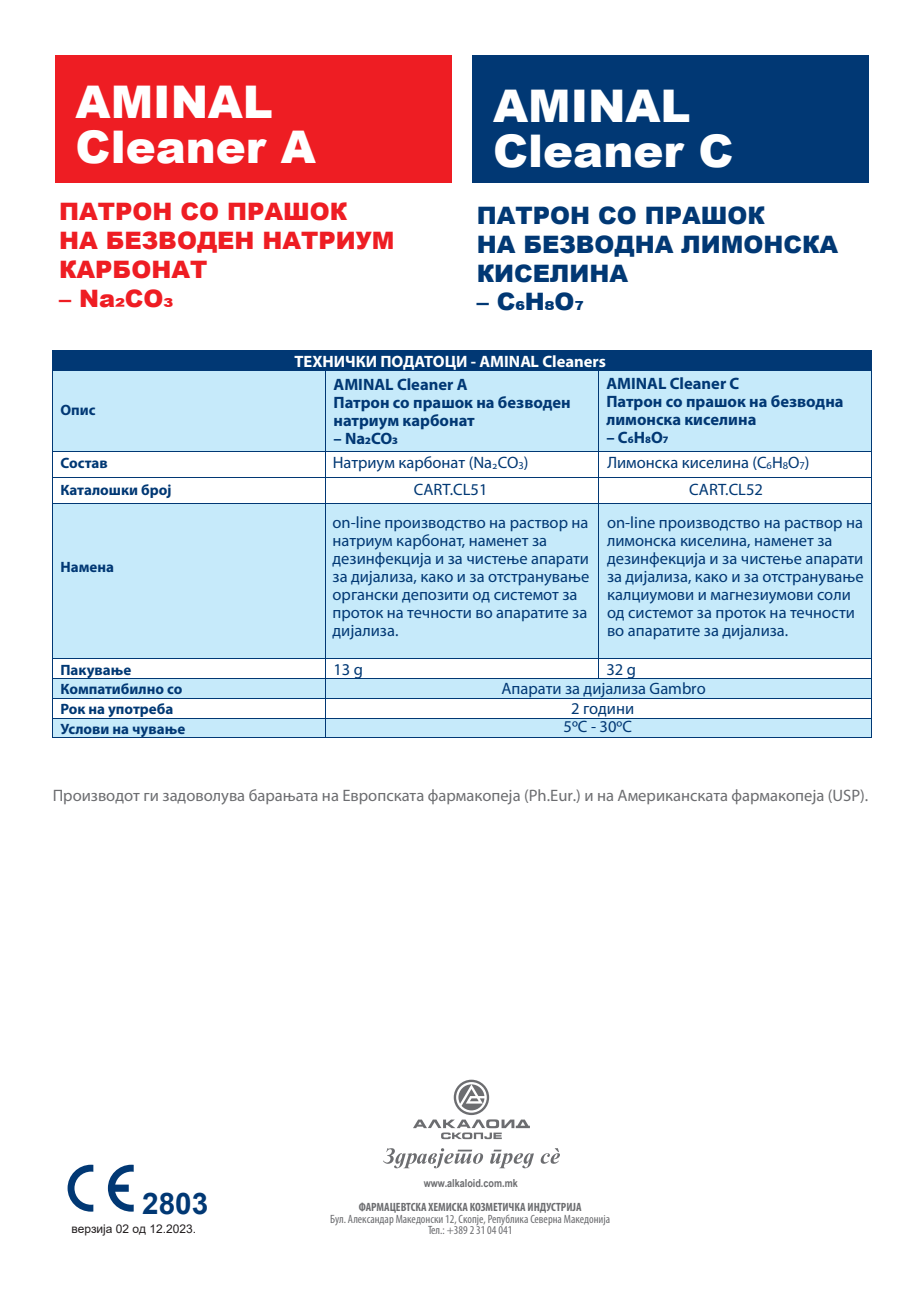
<style>
.page{position:relative;width:919px;height:1289px;background:#fff}
.page>*{position:absolute;margin:0;border:0;box-sizing:border-box;transform-origin:0 0}
.t1{font:900 45px/45px "Arial";color:#fff}
.t2{font:700 29.7px "Arial";color:#013874}
.t3{font:900 24px/28.8px "Arial";color:#013874}
.t4{font:900 24px/28.8px "Arial";color:#ee1d23}
.t5{font:16.5px/18px "Myriad Pro";color:#013874}
.t6{font:700 16.5px/18px "Myriad Pro";color:#013874}
.t7{font:16.5px "Myriad Pro";color:#6c6d70}
.t8{font:700 16.5px "Myriad Pro";color:#fff}
.t9{font:700 15px "Myriad Pro";color:#013874}
.t10{font:condensed 12px/11.9px "Myriad Pro";color:#6c6d70;text-align:center}
.t11{font:700 condensed 12px "Myriad Pro";color:#6c6d70}
.t12{font:12px "Arial";color:#231f20}
.t13{font:700 11.1px "Arial Narrow";color:#6c6d70}
</style>
<div class="page">
<div style="left:55px;top:55px;width:397px;height:128px;background:#ee1d23"></div>
<div style="left:471px;top:55px;width:397px;height:128px;background:#013874"></div>
<svg style="left:68px;top:1164px;width:25px;height:47px"></svg>
<svg style="left:108px;top:1164px;width:26px;height:47px"></svg>
<div style="left:53px;top:351px;width:818px;height:19px;background:#013874"></div>
<hr style="left:53px;top:350px;width:818px;height:1px;background:#013874">
<div style="left:53px;top:371px;width:272px;height:80px;background:#c6eafa"></div>
<div style="left:326px;top:371px;width:272px;height:80px;background:#c6eafa"></div>
<div style="left:598px;top:371px;width:273px;height:80px;background:#c6eafa"></div>
<hr style="left:53px;top:370px;width:272px;height:1px;background:#013874">
<hr style="left:326px;top:370px;width:272px;height:1px;background:#013874">
<hr style="left:598px;top:370px;width:273px;height:1px;background:#013874">
<svg style="left:52px;top:350px;width:1px;height:40px"></svg>
<hr style="left:53px;top:451px;width:272px;height:1px;background:#013874">
<svg style="left:325px;top:370px;width:1px;height:20px"></svg>
<hr style="left:326px;top:451px;width:272px;height:1px;background:#013874">
<svg style="left:598px;top:371px;width:1px;height:19px"></svg>
<hr style="left:598px;top:451px;width:273px;height:1px;background:#013874">
<hr style="left:53px;top:477px;width:272px;height:1px;background:#013874">
<hr style="left:326px;top:477px;width:272px;height:1px;background:#013874">
<hr style="left:598px;top:477px;width:273px;height:1px;background:#013874">
<svg style="left:871px;top:350px;width:1px;height:40px"></svg>
<hr style="left:52px;top:390px;width:1px;height:112px;background:#013874">
<hr style="left:325px;top:390px;width:1px;height:112px;background:#013874">
<hr style="left:598px;top:390px;width:1px;height:112px;background:#013874">
<hr style="left:871px;top:390px;width:1px;height:112px;background:#013874">
<div style="left:53px;top:503px;width:272px;height:155px;background:#c6eafa"></div>
<div style="left:326px;top:503px;width:272px;height:155px;background:#c6eafa"></div>
<div style="left:598px;top:503px;width:273px;height:155px;background:#c6eafa"></div>
<hr style="left:53px;top:502px;width:272px;height:1px;background:#013874">
<hr style="left:326px;top:502px;width:272px;height:1px;background:#013874">
<hr style="left:598px;top:502px;width:273px;height:1px;background:#013874">
<hr style="left:52px;top:503px;width:1px;height:155px;background:#013874">
<hr style="left:325px;top:503px;width:1px;height:155px;background:#013874">
<hr style="left:598px;top:503px;width:1px;height:155px;background:#013874">
<hr style="left:871px;top:503px;width:1px;height:155px;background:#013874">
<hr style="left:53px;top:658px;width:272px;height:1px;background:#013874">
<hr style="left:326px;top:658px;width:272px;height:1px;background:#013874">
<hr style="left:598px;top:658px;width:273px;height:1px;background:#013874">
<div style="left:53px;top:679px;width:272px;height:18px;background:#c6eafa"></div>
<div style="left:326px;top:679px;width:545px;height:18px;background:#c6eafa"></div>
<hr style="left:53px;top:678px;width:272px;height:1px;background:#013874">
<hr style="left:326px;top:678px;width:272px;height:1px;background:#013874">
<svg style="left:598px;top:659px;width:1px;height:19px"></svg>
<hr style="left:598px;top:678px;width:273px;height:1px;background:#013874">
<hr style="left:53px;top:697px;width:272px;height:1px;background:#013874">
<hr style="left:326px;top:697px;width:545px;height:1px;background:#013874">
<div style="left:53px;top:718px;width:272px;height:19px;background:#c6eafa"></div>
<div style="left:326px;top:718px;width:545px;height:19px;background:#c6eafa"></div>
<hr style="left:53px;top:717px;width:272px;height:1px;background:#013874">
<hr style="left:326px;top:717px;width:545px;height:1px;background:#013874">
<svg style="left:52px;top:658px;width:1px;height:80px"></svg>
<hr style="left:53px;top:737px;width:272px;height:1px;background:#013874">
<svg style="left:325px;top:658px;width:1px;height:80px"></svg>
<hr style="left:326px;top:737px;width:545px;height:1px;background:#013874">
<svg style="left:871px;top:658px;width:1px;height:80px"></svg>
<svg style="left:413px;top:1079px;width:117px;height:60px"></svg>
<svg style="left:490px;top:1149px;width:44px;height:19px"></svg>
<svg style="left:540px;top:1148px;width:20px;height:15px"></svg>
<svg style="left:383px;top:1148px;width:100px;height:20px"></svg>
<h1 class="t1" style="left:76px;top:78px;width:242px">AMINAL<br>Cleaner A</h1>
<h3 class="t4" style="left:59px;top:197px;width:337px">ПАТРОН СО ПРАШОК<br>НА БЕЗВОДЕН НАТРИУМ<br>КАРБОНАТ</h3>
<h3 class="t4" style="left:59px;top:283px;width:115px">– Na2CO3</h3>
<h1 class="t1" style="left:493px;top:82px;width:242px">AMINAL<br>Cleaner C</h1>
<h3 class="t3" style="left:476px;top:200px;width:363px">ПАТРОН СО ПРАШОК<br>НА БЕЗВОДНА ЛИМОНСКА<br>КИСЕЛИНА</h3>
<h3 class="t3" style="left:476px;top:286px;width:109px">– C6H8O7</h3>
<p class="t9" style="left:60px;top:400px;width:37px">Опис</p>
<p class="t9" style="left:60px;top:453px;width:49px">Состав</p>
<p class="t8" style="left:294px;top:350px;width:313px">ТЕХНИЧКИ ПОДАТОЦИ - AMINAL Cleaners</p>
<p class="t6" style="left:333px;top:375px;width:239px">AMINAL Cleaner A<br>Патрон со прашок на безводен натриум карбонат</p>
<p class="t6" style="left:333px;top:429px;width:66px">– Na2CO3</p>
<p class="t6" style="left:606px;top:374px;width:239px">AMINAL Cleaner C<br>Патрон со прашок на безводна лимонска киселина</p>
<p class="t6" style="left:606px;top:428px;width:64px">– C6H8O7</p>
<p class="t5" style="left:333px;top:453px;width:197px">Натриум карбонат (Na<sub>2</sub>CO<sub>3</sub>)</p>
<p class="t5" style="left:607px;top:453px;width:204px">Лимонска киселина (C<sub>6</sub>H<sub>8</sub>O<sub>7</sub>)</p>
<p class="t9" style="left:60px;top:480px;width:113px">Каталошки број</p>
<p class="t5" style="left:414px;top:480px;width:75px">CART.CL51</p>
<p class="t5" style="left:689px;top:480px;width:75px">CART.CL52</p>
<p class="t9" style="left:60px;top:557px;width:55px">Намена</p>
<p class="t5" style="left:332px;top:513px;width:258px">on-line производство на раствор на натриум карбонат, наменет за дезинфекција и за чистење апарати за дијализа, како и за отстранување органски депозити од системот за проток на течности во апаратите за дијализа.</p>
<p class="t5" style="left:607px;top:513px;width:258px">on-line производство на раствор на лимонска киселина, наменет за дезинфекција и за чистење апарати за дијализа, како и за отстранување калциумови и магнезиумови соли од системот за проток на течности во апаратите за дијализа.</p>
<p class="t9" style="left:60px;top:659px;width:72px">Пакување</p>
<p class="t5" style="left:333px;top:659px;width:31px">13g</p>
<p class="t5" style="left:606px;top:659px;width:31px">32g</p>
<p class="t9" style="left:60px;top:679px;width:123px">Компатибилно со</p>
<p class="t5" style="left:501px;top:679px;width:206px">Апарати за дијализа Gambro</p>
<p class="t9" style="left:60px;top:699px;width:114px">Рок на употреба</p>
<p class="t5" style="left:571px;top:699px;width:65px">2 години</p>
<p class="t9" style="left:60px;top:719px;width:126px">Услови на чување</p>
<p class="t5" style="left:563px;top:717px;width:70px">5ºC - 30ºC</p>
<p class="t7" style="left:53px;top:785px;width:817px">Производот ги задоволува барањата на Европската фармакопеја (Ph.Eur.) и на Американската фармакопеја (USP).</p>
<h2 class="t2" style="left:142px;top:1182px;width:68px">2803</h2>
<p class="t12" style="left:72px;top:1220px;width:126px">верзија 02 од 12.2023.</p>
<p class="t13" style="left:424px;top:1174px;width:95px">www.alkaloid.com.mk</p>
<p class="t11" style="left:359px;top:1199px;width:224px">ФАРМАЦЕВТСКА ХЕМИСКА КОЗМЕТИЧКА ИНДУСТРИЈА</p>
<p class="t10" style="left:330px;top:1212px;width:281px">Бул. Александар Македонски 12, Скопје, Република Северна Македонија<br>Тел.: +389 2 31 04 041</p>
</div>
